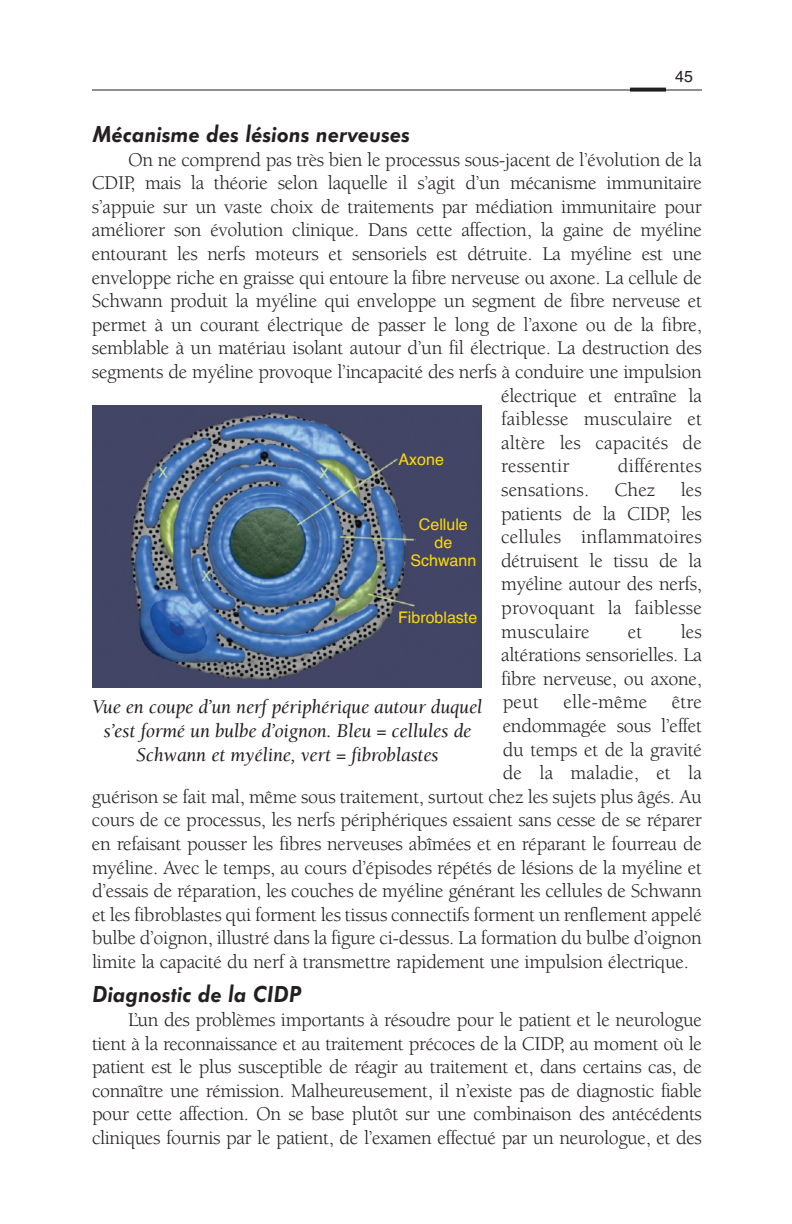
<style>
.page{position:relative;width:792px;height:1224px;background:#fff}
.page>*{position:absolute;margin:0;border:0;box-sizing:border-box;transform-origin:0 0}
.t1{font:italic 600 24px "Futura T";color:#231f20}
.t2{font:20px/23.6px "Berkeley";letter-spacing:-.015em;color:#231f20;text-align:justify}
.t3{font:italic 20px/24px "Berkeley";letter-spacing:-.01em;color:#231f20;text-align:center}
.t4{font:20px "Berkeley";letter-spacing:.005em;color:#231f20}
.t5{font:16px/18px "Helvetica";color:#ffdb01;text-align:center}
.t6{font:16px "Helvetica";color:#231f20}
</style>
<div class="page">
<hr style="left:92px;top:90px;width:610px;height:1px;background:#231f20">
<svg style="left:630px;top:88px;width:36px;height:4px"></svg>
<img style="left:92px;top:405px;width:389px;height:283px">
<p class="t6" style="left:675px;top:67px;width:19px">45</p>
<p class="t1" style="left:92px;top:120px;width:320px">Mécanisme des lésions nerveuses</p>
<p class="t2" style="left:128px;top:149px;width:576px">On ne comprend pas très bien le processus sous-jacent de l’évolution de la</p>
<p class="t2" style="left:92px;top:173px;width:611px">CDIP, mais la théorie selon laquelle il s’agit d’un mécanisme immunitaire</p>
<p class="t2" style="left:92px;top:196px;width:611px">s’appuie sur un vaste choix de traitements par médiation immunitaire pour</p>
<p class="t2" style="left:92px;top:220px;width:611px">améliorer son évolution clinique. Dans cette affection, la gaine de myéline</p>
<p class="t2" style="left:92px;top:244px;width:611px">entourant les nerfs moteurs et sensoriels est détruite. La myéline est une</p>
<p class="t2" style="left:92px;top:267px;width:611px">enveloppe riche en graisse qui entoure la fibre nerveuse ou axone. La cellule de</p>
<p class="t2" style="left:92px;top:291px;width:611px">Schwann produit la myéline qui enveloppe un segment de fibre nerveuse et</p>
<p class="t2" style="left:92px;top:314px;width:612px">permet à un courant électrique de passer le long de l’axone ou de la fibre,</p>
<p class="t2" style="left:92px;top:338px;width:612px">semblable à un matériau isolant autour d’un fil électrique. La destruction des</p>
<p class="t2" style="left:92px;top:362px;width:611px">segments de myéline provoque l’incapacité des nerfs à conduire une impulsion</p>
<p class="t2" style="left:501px;top:385px;width:202px">électrique et entraîne la</p>
<p class="t4" style="left:501px;top:411px;width:202px">faiblesse musculaire et</p>
<p class="t4" style="left:501px;top:435px;width:202px">altère les capacités de</p>
<p class="t4" style="left:501px;top:458px;width:70px">ressentir</p>
<p class="t4" style="left:618px;top:458px;width:86px">différentes</p>
<p class="t4" style="left:501px;top:482px;width:90px">sensations.</p>
<p class="t2" style="left:614px;top:480px;width:43px">Chez</p>
<p class="t5" style="left:399px;top:451px;width:47px">Axone</p>
<p class="t2" style="left:501px;top:480px;width:202px;text-indent:180px">les patients de la CIDP, les cellules inflammatoires détruisent le tissu de la myéline autour des nerfs, provoquant la faiblesse musculaire</p>
<p class="t5" style="left:411px;top:516px;width:67px">Cellule de<br>Schwann</p>
<p class="t5" style="left:398px;top:609px;width:81px">Fibroblaste</p>
<p class="t2" style="left:628px;top:621px;width:16px">et</p>
<p class="t2" style="left:681px;top:621px;width:23px">les</p>
<p class="t2" style="left:501px;top:645px;width:202px">altérations sensorielles. La</p>
<p class="t2" style="left:501px;top:668px;width:202px">fibre nerveuse, ou axone,</p>
<p class="t4" style="left:503px;top:694px;width:201px">peut elle-même être</p>
<p class="t2" style="left:503px;top:716px;width:201px">endommagée sous l’effet</p>
<p class="t2" style="left:503px;top:739px;width:201px">du temps et de la gravité</p>
<p class="t4" style="left:503px;top:765px;width:201px">de la maladie, et la</p>
<p class="t2" style="left:92px;top:786px;width:611px">guérison se fait mal, même sous traitement, surtout chez les sujets plus âgés. Au</p>
<p class="t2" style="left:92px;top:810px;width:612px">cours de ce processus, les nerfs périphériques essaient sans cesse de se réparer</p>
<p class="t2" style="left:92px;top:834px;width:612px">en refaisant pousser les fibres nerveuses abîmées et en réparant le fourreau de</p>
<p class="t2" style="left:92px;top:857px;width:611px">myéline. Avec le temps, au cours d’épisodes répétés de lésions de la myéline et</p>
<p class="t2" style="left:92px;top:881px;width:611px">d’essais de réparation, les couches de myéline générant les cellules de Schwann</p>
<p class="t2" style="left:92px;top:904px;width:612px">et les fibroblastes qui forment les tissus connectifs forment un renflement appelé</p>
<p class="t2" style="left:92px;top:928px;width:611px">bulbe d’oignon, illustré dans la figure ci-dessus. La formation du bulbe d’oignon</p>
<p class="t2" style="left:92px;top:952px;width:598px">limite la capacité du nerf à transmettre rapidement une impulsion électrique.</p>
<p class="t1" style="left:92px;top:980px;width:211px">Diagnostic de la CIDP</p>
<p class="t2" style="left:92px;top:1010px;width:612px;text-indent:36px">L’un des problèmes importants à résoudre pour le patient et le neurologue tient à la reconnaissance et au traitement précoces de la CIDP, au moment où le patient est le plus susceptible de réagir au traitement et, dans certains cas, de connaître une rémission. Malheureusement, il n’existe pas de diagnostic fiable pour cette affection. On se base plutôt sur une combinaison des antécédents cliniques fournis par le patient, de l’examen effectué par un neurologue, et des</p>
<p class="t3" style="left:92px;top:697px;width:392px">Vue en coupe d’un nerf périphérique autour duquel s’est formé un bulbe d’oignon. Bleu = cellules de<br>Schwann et myéline, vert = fibroblastes</p>
</div>
